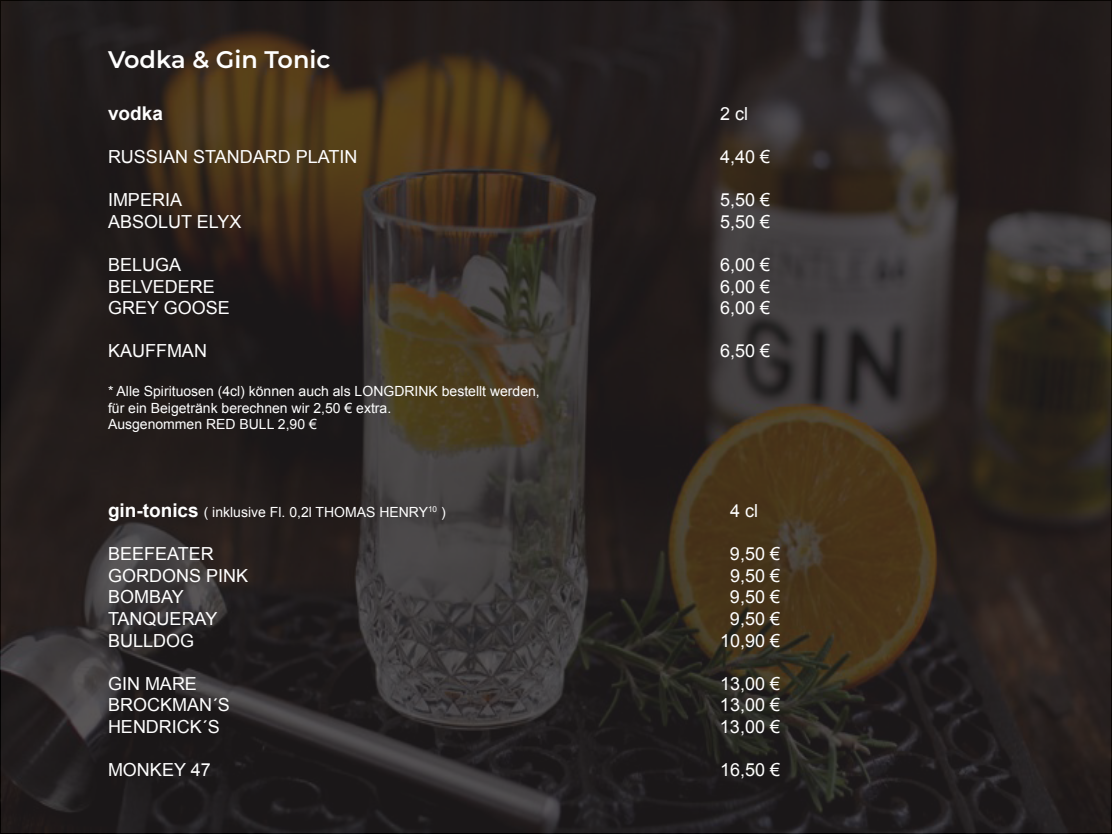
<style>
.page{position:relative;width:1112px;height:834px;background:#fff}
.page>*{position:absolute;margin:0;border:0;box-sizing:border-box;transform-origin:0 0}
.t1{font:600 24px "Montserrat";color:#fff}
.t2{font:700 19px "Arial";color:#fff}
.t3{font:18px "Arial";color:#fff}
.t4{font:14px "Arial";color:#fff}
.s1{font-weight:700;font-size:19px}
</style>
<div class="page">
<img style="left:0;top:0;width:1112px;height:834px">
<p class="t1" style="left:108px;top:43px;width:224px">Vodka &amp; Gin Tonic</p>
<p class="t2" style="left:108px;top:101px;width:56px">vodka</p>
<p class="t3" style="left:720px;top:102px;width:30px">2 cl</p>
<p class="t3" style="left:108px;top:145px;width:251px">RUSSIAN STANDARD PLATIN</p>
<p class="t3" style="left:720px;top:145px;width:52px">4,40 €</p>
<p class="t3" style="left:108px;top:188px;width:76px">IMPERIA</p>
<p class="t3" style="left:720px;top:188px;width:52px">5,50 €</p>
<p class="t3" style="left:108px;top:210px;width:135px">ABSOLUT ELYX</p>
<p class="t3" style="left:720px;top:210px;width:52px">5,50 €</p>
<p class="t3" style="left:108px;top:253px;width:75px">BELUGA</p>
<p class="t3" style="left:720px;top:253px;width:52px">6,00 €</p>
<p class="t3" style="left:108px;top:275px;width:108px">BELVEDERE</p>
<p class="t3" style="left:720px;top:275px;width:52px">6,00 €</p>
<p class="t3" style="left:108px;top:296px;width:123px">GREY GOOSE</p>
<p class="t3" style="left:720px;top:296px;width:52px">6,00 €</p>
<p class="t3" style="left:108px;top:339px;width:100px">KAUFFMAN</p>
<p class="t3" style="left:720px;top:339px;width:52px">6,50 €</p>
<p class="t4" style="left:108px;top:382px;width:433px">* Alle Spirituosen (4cl) können auch als LONGDRINK bestellt werden,</p>
<p class="t4" style="left:108px;top:399px;width:285px">für ein Beigetränk berechnen wir 2,50 € extra.</p>
<p class="t4" style="left:108px;top:415px;width:210px">Ausgenommen RED BULL 2,90 €</p>
<p class="t4" style="left:108px;top:503px;width:339px"><span class="s1">gin-tonics</span> ( inklusive Fl. 0,2l THOMAS HENRY<sup>10</sup> )</p>
<p class="t3" style="left:730px;top:499px;width:30px">4 cl</p>
<p class="t3" style="left:108px;top:542px;width:107px">BEEFEATER</p>
<p class="t3" style="left:730px;top:542px;width:52px">9,50 €</p>
<p class="t3" style="left:108px;top:564px;width:142px">GORDONS PINK</p>
<p class="t3" style="left:730px;top:564px;width:52px">9,50 €</p>
<p class="t3" style="left:108px;top:585px;width:77px">BOMBAY</p>
<p class="t3" style="left:730px;top:585px;width:52px">9,50 €</p>
<p class="t3" style="left:108px;top:607px;width:111px">TANQUERAY</p>
<p class="t3" style="left:730px;top:607px;width:52px">9,50 €</p>
<p class="t3" style="left:108px;top:629px;width:88px">BULLDOG</p>
<p class="t3" style="left:720px;top:629px;width:62px">10,90 €</p>
<p class="t3" style="left:108px;top:672px;width:91px">GIN MARE</p>
<p class="t3" style="left:720px;top:672px;width:62px">13,00 €</p>
<p class="t3" style="left:108px;top:693px;width:124px">BROCKMAN´S</p>
<p class="t3" style="left:720px;top:693px;width:62px">13,00 €</p>
<p class="t3" style="left:108px;top:715px;width:113px">HENDRICK´S</p>
<p class="t3" style="left:720px;top:715px;width:62px">13,00 €</p>
<p class="t3" style="left:108px;top:758px;width:104px">MONKEY 47</p>
<p class="t3" style="left:720px;top:758px;width:62px">16,50 €</p>
</div>
